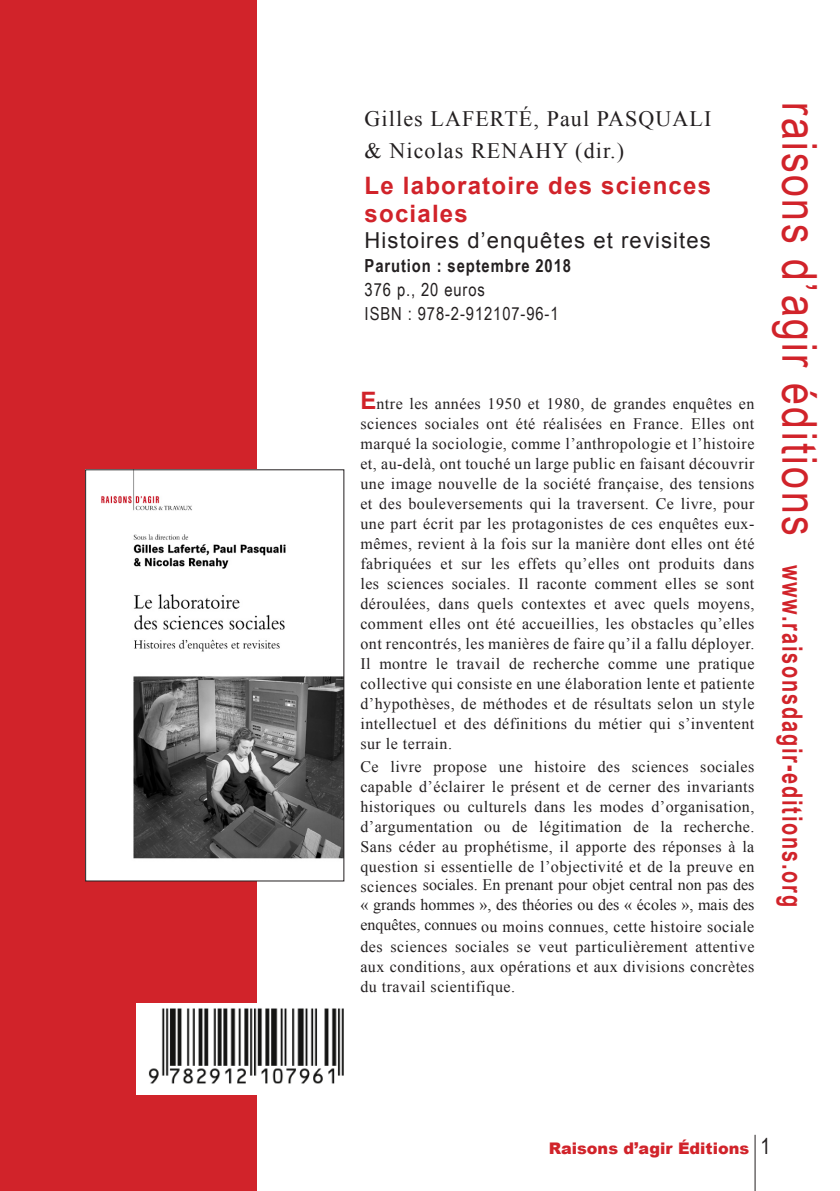
<style>
.page{position:relative;width:840px;height:1191px;background:#fff}
.page>*{position:absolute;margin:0;border:0;box-sizing:border-box;transform-origin:0 0}
.titre_courant_côté_d{font:700 28px "Arial Narrow";letter-spacing:.075em;color:#d1232a;scale:.86 1}
.Parution_gde_vign{font:700 24px/28px "Arial";letter-spacing:.05em;color:#d1232a}
.Parution_gde_vign-2{font:22px "Times New Roman";letter-spacing:.05em;color:#231f20}
.Parution_gde_vign-3{font:22px "Arial";letter-spacing:.05em;color:#231f20}
.n__page{font:22px "Arial Narrow";color:#231f20}
.Parution_gde_vign-4{font:700 18px "Arial Narrow";letter-spacing:.05em;color:#231f20}
.titre_courant_côté_g{font:18px "Arial Narrow";letter-spacing:.05em;color:#231f20}
.Parution_gde_vign-5{font:18px "Arial Narrow";letter-spacing:.05em;color:#231f20}
.résumé_5_col{font:16px/20px "Times New Roman";letter-spacing:.03em;color:#231f20;text-align:justify}
.résumé_5_col-2{font:16px/20px "Times New Roman";color:#231f20}
.titre_collection{font:900 16px "Arial";color:#d1232a}
.s1{color:#211e1e}
.s2{font-family:"Arial";font-weight:700;font-size:24px;color:#d1232a}
.s3{font-weight:400;font-size:48px}
</style>
<div class="page">
<hr style="left:754px;top:1134px;width:1px;height:57px;background:#231f20">
<div style="left:0;top:0;width:257px;height:1191px;background:#d1232a"></div>
<img style="left:87px;top:471px;width:255px;height:408px">
<div style="left:85px;top:469px;width:259px;height:412px;border:1px solid #231f20"></div>
<img style="left:136px;top:1003px;width:208px;height:91px">
<p class="Parution_gde_vign-2" style="left:364px;top:104px;width:348px">Gilles LAFERTÉ, Paul PASQUALI</p>
<p class="Parution_gde_vign-2" style="left:364px;top:136px;width:261px">&amp; Nicolas RENAHY (dir.)</p>
<p class="Parution_gde_vign" style="left:364px;top:172px;width:348px">Le laboratoire des sciences sociales</p>
<p class="Parution_gde_vign-3" style="left:364px;top:226px;width:347px">Histoires d’enquêtes et revisites</p>
<p class="Parution_gde_vign-4" style="left:364px;top:252px;width:208px">Parution : septembre 2018</p>
<p class="Parution_gde_vign-5" style="left:364px;top:276px;width:122px"><span class="s1">376 p.</span>, 20 euros</p>
<p class="titre_courant_côté_g" style="left:364px;top:300px;width:195px">ISBN : 978-2-912107-96-1</p>
<p class="résumé_5_col" style="left:360px;top:393px;width:395px"><span class="s2">E</span>ntre les années 1950 et 1980, de grandes enquêtes en sciences sociales ont été réalisées en France. Elles ont marqué la sociologie, comme l’anthropologie et l’histoire et, au-delà, ont touché un large public en faisant découvrir une image nouvelle de la société française, des tensions et des bouleversements qui la traversent. Ce livre, pour une part écrit par les protagonistes de ces enquêtes eux&shy;mêmes, revient à la fois sur la manière dont elles ont été fabriquées et sur les effets qu’elles ont produits dans les sciences sociales. Il raconte comment elles se sont déroulées, dans quels contextes et avec quels moyens, comment elles ont été accueillies, les obstacles qu’elles ont rencontrés, les manières de faire qu’il a fallu déployer.<br>Il montre le travail de recherche comme une pratique collective qui consiste en une élaboration lente et patiente d’hypothèses, de méthodes et de résultats selon un style intellectuel et des définitions du métier qui s’inventent sur le terrain.</p>
<p class="résumé_5_col" style="left:360px;top:756px;width:395px">Ce livre propose une histoire des sciences sociales capable d’éclairer le présent et de cerner des invariants historiques ou culturels dans les modes d’organisation, d’argumentation ou de légitimation de la recherche.<br>Sans céder au prophétisme, il apporte des réponses à la question si essentielle de l’objectivité et de la preuve en</p>
<p class="résumé_5_col-2" style="left:360px;top:874px;width:395px">sciences sociales. En prenant pour objet central non pas des « grands hommes », des théories ou des « écoles », mais des</p>
<p class="résumé_5_col" style="left:360px;top:916px;width:395px">enquêtes, connues ou moins connues, cette histoire sociale des sciences sociales se veut particulièrement attentive aux conditions, aux opérations et aux divisions concrètes du travail scientifique.</p>
<p class="titre_courant_côté_d" style="left:813px;top:102px;width:937px;rotate:90deg"><span class="s3">raisons d’agir éditions</span> www.raisonsdagir-editions.org</p>
<p class="titre_collection" style="left:548px;top:1136px;width:202px">Raisons d’agir Éditions</p>
<p class="n__page" style="left:760px;top:1130px;width:12px">1</p>
</div>
